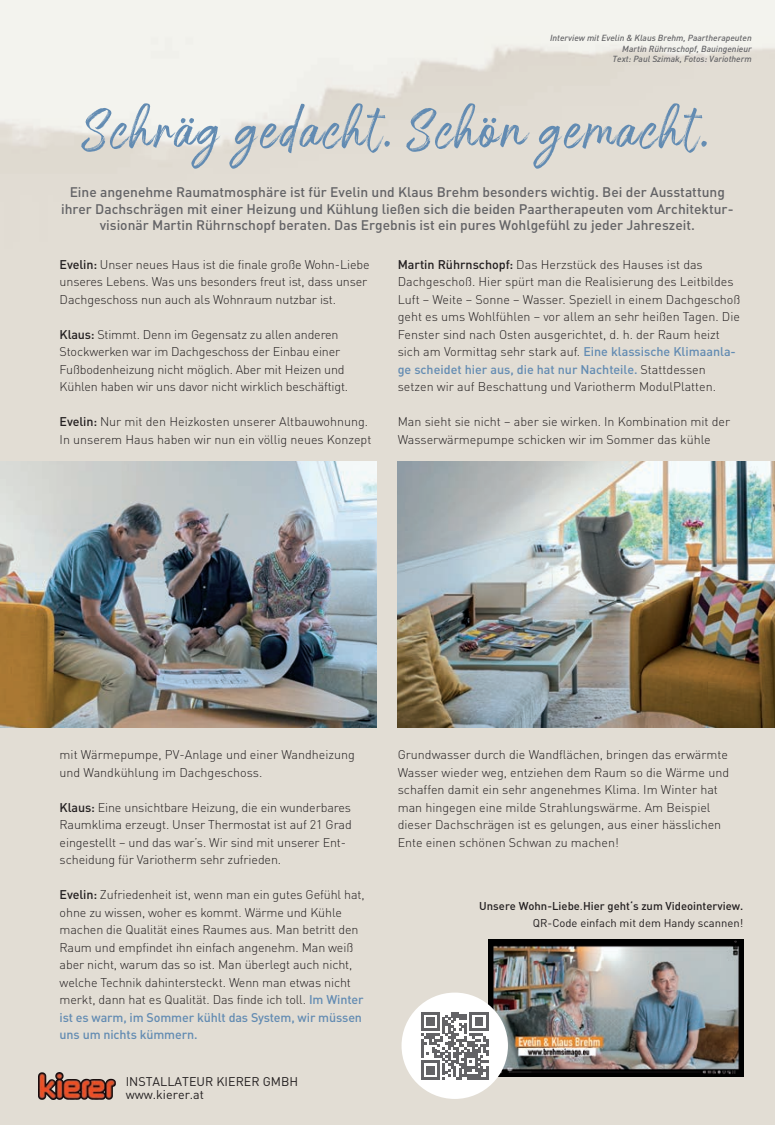
<style>
.page{position:relative;width:775px;height:1125px;background:#fff}
.page>*{position:absolute;margin:0;border:0;box-sizing:border-box;transform-origin:0 0}
.t1{font:75px "Nervous";letter-spacing:.02em;color:#628bb2}
.t2{font:500 13.75px/16.4px "DIN Pro";color:#636366;text-align:center}
.t3{font:300 12.5px/17.5px "DIN Pro";letter-spacing:-.01em;color:#231f20}
.t4{font:12.5px/13.8px "DIN Pro";color:#231f20}
.t5{font:500 11.25px/16.4px "DIN Pro";color:#231f20;text-align:right}
.t6{font:italic 500 8.75px/10.5px "DIN Pro";color:#636366;text-align:right}
.s1{font-weight:500}
.s2{font-weight:500;color:#628bb2}
.s3{font-weight:400}
</style>
<div class="page">
<img style="left:0;top:0;width:774px;height:1124px">
<img style="left:397px;top:461px;width:377px;height:266px">
<img style="left:0;top:461px;width:376px;height:266px">
<img style="left:488px;top:939px;width:255px;height:137px">
<div style="left:401px;top:992px;width:106px;height:106px;background:#fff;border-radius:50%"></div>
<svg style="left:421px;top:1012px;width:67px;height:67px"></svg>
<img style="left:39px;top:1072px;width:76px;height:27px">
<p class="t6" style="left:549px;top:32px;width:203px">Interview mit Evelin &amp; Klaus Brehm, Paartherapeuten<br>Martin Rührnschopf, Bauingenieur<br>Text: Paul Szimak, Fotos: Variotherm</p>
<h1 class="t1" style="left:81px;top:88px;width:629px">Schräg gedacht. Schön gemacht.</h1>
<p class="t2" style="left:61px;top:182px;width:673px">Eine angenehme Raumatmosphäre ist für Evelin und Klaus Brehm besonders wichtig. Bei der Ausstattung ihrer Dachschrägen mit einer Heizung und Kühlung ließen sich die beiden Paartherapeuten vom Architektur&shy;visionär Martin Rührnschopf beraten. Das Ergebnis ist ein pures Wohlgefühl zu jeder Jahreszeit.</p>
<p class="t3" style="left:60px;top:254px;width:311px"><span class="s1">Evelin:</span> Unser neues Haus ist die finale große Wohn-Liebe unseres Lebens. Was uns besonders freut ist, dass unser<br>Dachgeschoss nun auch als Wohnraum nutzbar ist.</p>
<p class="t3" style="left:60px;top:324px;width:290px"><span class="s1">Klaus:</span> Stimmt. Denn im Gegensatz zu allen anderen Stockwerken war im Dachgeschoss der Einbau einer Fußbodenheizung nicht möglich. Aber mit Heizen und Kühlen haben wir uns davor nicht wirklich beschäftigt.</p>
<p class="t3" style="left:60px;top:412px;width:313px"><span class="s1">Evelin:</span> Nur mit den Heizkosten unserer Altbauwohnung.<br>In unserem Haus haben wir nun ein völlig neues Konzept</p>
<p class="t3" style="left:397px;top:254px;width:344px"><span class="s1">Martin Rührnschopf:</span> Das Herzstück des Hauses ist das Dachgeschoß. Hier spürt man die Realisierung des Leitbildes Luft – Weite – Sonne – Wasser. Speziell in einem Dachgeschoß geht es ums Wohlfühlen – vor allem an sehr heißen Tagen. Die Fenster sind nach Osten ausgerichtet, d. h. der Raum heizt sich am Vormittag sehr stark auf. <span class="s2">Eine klassische Klimaanla&shy;ge scheidet hier aus, die hat nur Nachteile.</span> Stattdessen setzen wir auf Beschattung und Variotherm ModulPlatten.</p>
<p class="t3" style="left:397px;top:412px;width:334px">Man sieht sie nicht – aber sie wirken. In Kombination mit der<br>Wasserwärmepumpe schicken wir im Sommer das kühle</p>
<p class="t3" style="left:60px;top:744px;width:296px">mit Wärmepumpe, PV-Anlage und einer Wandheizung und Wandkühlung im Dachgeschoss.</p>
<p class="t3" style="left:60px;top:797px;width:293px"><span class="s1">Klaus:</span> Eine unsichtbare Heizung, die ein wunderbares Raumklima erzeugt. Unser Thermostat ist auf 21 Grad eingestellt – und das war’s. Wir sind mit unserer Ent&shy;scheidung für Variotherm sehr zufrieden.</p>
<p class="t3" style="left:60px;top:884px;width:306px"><span class="s1">Evelin:</span> Zufriedenheit ist, wenn man ein gutes Gefühl hat, ohne zu wissen, woher es kommt. Wärme und Kühle machen die Qualität eines Raumes aus. Man betritt den Raum und empfindet ihn einfach angenehm. Man weiß aber nicht, warum das so ist. Man überlegt auch nicht, welche Technik dahintersteckt. Wenn man etwas nicht merkt, dann hat es Qualität. Das finde ich toll. <span class="s2">Im Winter ist es warm, im Sommer kühlt das System, wir müssen uns um nichts kümmern.</span></p>
<p class="t4" style="left:126px;top:1072px;width:174px">INSTALLATEUR KIERER GMBH www.kierer.at</p>
<p class="t3" style="left:397px;top:744px;width:332px">Grundwasser durch die Wandflächen, bringen das erwärmte Wasser wieder weg, entziehen dem Raum so die Wärme und schaffen damit ein sehr angenehmes Klima. Im Winter hat man hingegen eine milde Strahlungswärme. Am Beispiel dieser Dachschrägen ist es gelungen, aus einer hässlichen Ente einen schönen Schwan zu machen!</p>
<p class="t5" style="left:479px;top:897px;width:265px">Unsere Wohn-Liebe<span class="s3">.</span>Hier geht‘s zum Videointerview.<br><span class="s3">QR-Code einfach mit dem Handy scannen!</span></p>
</div>
